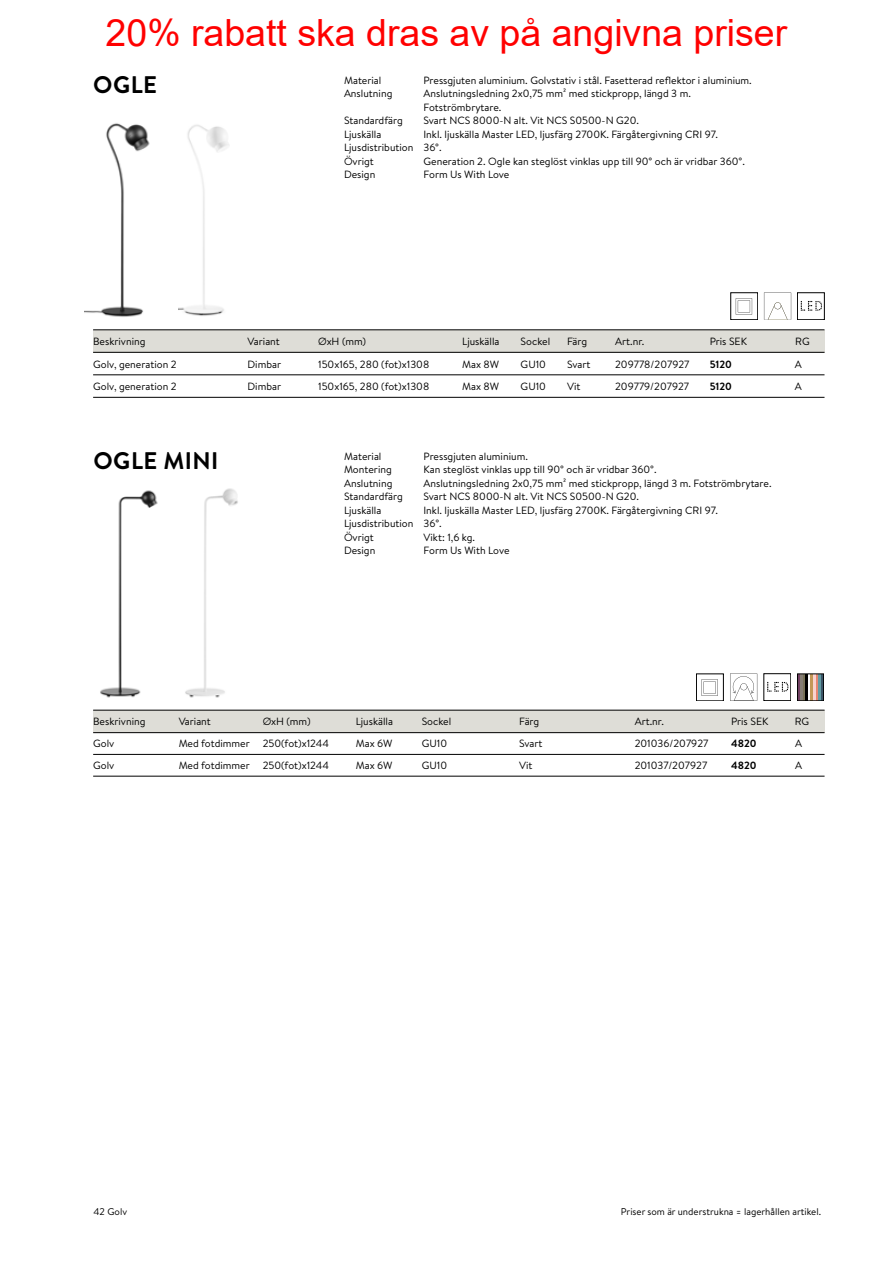
<style>
.page{position:relative;width:893px;height:1263px;background:#fff}
.page>*{position:absolute;margin:0;border:0;box-sizing:border-box;transform-origin:0 0}
.t1{font:37.5px "Arial";color:#f00}
.t2{font:700 24px "Brandon Text";letter-spacing:.02em;color:#000}
.t3{font:10.5px/13.5px "Brandon Text";color:#000}
.t4{font:700 10.5px "Brandon Text";color:#000}
.t5{font:9.75px "Brandon Text";color:#000}
</style>
<div class="page">
<img style="left:84px;top:123px;width:95px;height:194px">
<div style="left:93px;top:330px;width:732px;height:22px;background:#deddd7"></div>
<svg style="left:764px;top:293px;width:27px;height:27px"></svg>
<hr style="left:93px;top:330px;width:731px;height:1px;background:#000">
<hr style="left:93px;top:352px;width:731px;height:1px;background:#000">
<hr style="left:93px;top:375px;width:731px;height:1px;background:#000">
<hr style="left:93px;top:397px;width:731px;height:1px;background:#000">
<svg style="left:736px;top:298px;width:16px;height:17px"></svg>
<div style="left:731px;top:293px;width:27px;height:27px;border:1px solid #000"></div>
<div style="left:797px;top:293px;width:27px;height:27px;border:1px solid #000"></div>
<svg style="left:801px;top:301px;width:21px;height:10px"></svg>
<svg style="left:701px;top:679px;width:17px;height:17px"></svg>
<svg style="left:730px;top:673px;width:27px;height:28px"></svg>
<div style="left:764px;top:673px;width:27px;height:28px;border:1px solid #000"></div>
<svg style="left:767px;top:682px;width:21px;height:10px"></svg>
<div style="left:93px;top:710px;width:732px;height:23px;background:#deddd7"></div>
<hr style="left:93px;top:710px;width:732px;height:1px;background:#000">
<hr style="left:93px;top:732px;width:732px;height:1px;background:#000">
<hr style="left:93px;top:754px;width:732px;height:1px;background:#000">
<hr style="left:93px;top:776px;width:732px;height:1px;background:#000">
<hr style="left:797px;top:674px;width:3px;height:27px;background:#744364">
<hr style="left:800px;top:674px;width:3px;height:27px;background:#857d74">
<hr style="left:803px;top:674px;width:2px;height:27px;background:#787257">
<hr style="left:805px;top:674px;width:3px;height:27px;background:#000">
<hr style="left:810px;top:674px;width:3px;height:27px;background:#c39757">
<hr style="left:813px;top:674px;width:3px;height:27px;background:#fad2cf">
<hr style="left:816px;top:674px;width:2px;height:27px;background:#e68672">
<hr style="left:818px;top:674px;width:3px;height:27px;background:#629ca4">
<hr style="left:821px;top:674px;width:3px;height:27px;background:#3c5668">
<div style="left:797px;top:674px;width:27px;height:27px;border:1px solid #000"></div>
<img style="left:179px;top:125px;width:50px;height:191px">
<img style="left:100px;top:490px;width:58px;height:208px">
<img style="left:185px;top:488px;width:53px;height:210px">
<h1 class="t1" style="left:106px;top:7px;width:683px">20% rabatt ska dras av på angivna priser</h1>
<h2 class="t2" style="left:93px;top:68px;width:65px">OGLE</h2>
<p class="t3" style="left:344px;top:73px;width:39px">Material</p>
<p class="t3" style="left:423px;top:73px;width:330px">Pressgjuten aluminium. Golvstativ i stål. Fasetterad reflektor i aluminium.</p>
<p class="t3" style="left:344px;top:87px;width:50px">Anslutning</p>
<p class="t3" style="left:423px;top:87px;width:269px">Anslutningsledning 2x0,75 mm² med stickpropp, längd 3 m.<br>Fotströmbrytare.</p>
<p class="t3" style="left:344px;top:114px;width:60px">Standardfärg</p>
<p class="t3" style="left:423px;top:114px;width:217px">Svart NCS 8000-N alt. Vit NCS S0500-N G20.</p>
<p class="t3" style="left:344px;top:127px;width:39px">Ljuskälla</p>
<p class="t3" style="left:344px;top:127px;width:375px;text-indent:79px">Inkl. ljuskälla Master LED, ljusfärg 2700K. Färgåtergivning CRI 97.<br>Ljusdistribution 36°.<br>Övrigt</p>
<p class="t3" style="left:423px;top:154px;width:323px">Generation 2. Ogle kan steglöst vinklas upp till 90° och är vridbar 360°.</p>
<p class="t3" style="left:344px;top:168px;width:33px">Design</p>
<p class="t3" style="left:423px;top:168px;width:87px">Form Us With Love</p>
<p class="t3" style="left:93px;top:334px;width:54px">Beskrivning</p>
<p class="t3" style="left:248px;top:334px;width:34px">Variant</p>
<p class="t3" style="left:318px;top:334px;width:50px">ØxH (mm)</p>
<p class="t3" style="left:462px;top:334px;width:39px">Ljuskälla</p>
<p class="t3" style="left:521px;top:334px;width:31px">Sockel</p>
<p class="t3" style="left:567px;top:334px;width:22px">Färg</p>
<p class="t3" style="left:615px;top:334px;width:31px">Art.nr.</p>
<p class="t3" style="left:710px;top:334px;width:39px">Pris SEK</p>
<p class="t3" style="left:795px;top:334px;width:16px">RG</p>
<p class="t3" style="left:93px;top:357px;width:85px">Golv, generation 2</p>
<p class="t3" style="left:248px;top:357px;width:35px">Dimbar</p>
<p class="t3" style="left:318px;top:357px;width:113px">150x165, 280 (fot)x1308</p>
<p class="t3" style="left:462px;top:357px;width:39px">Max 8W</p>
<p class="t3" style="left:521px;top:357px;width:27px">GU10</p>
<p class="t3" style="left:567px;top:357px;width:25px">Svart</p>
<p class="t3" style="left:615px;top:357px;width:76px">209778/207927</p>
<p class="t4" style="left:710px;top:357px;width:24px">5120</p>
<p class="t3" style="left:795px;top:357px;width:8px">A</p>
<p class="t3" style="left:93px;top:379px;width:85px">Golv, generation 2</p>
<p class="t3" style="left:248px;top:379px;width:35px">Dimbar</p>
<p class="t3" style="left:318px;top:379px;width:113px">150x165, 280 (fot)x1308</p>
<p class="t3" style="left:462px;top:379px;width:39px">Max 8W</p>
<p class="t3" style="left:521px;top:379px;width:27px">GU10</p>
<p class="t3" style="left:567px;top:379px;width:15px">Vit</p>
<p class="t3" style="left:615px;top:379px;width:76px">209779/207927</p>
<p class="t4" style="left:710px;top:379px;width:24px">5120</p>
<p class="t3" style="left:795px;top:379px;width:8px">A</p>
<h2 class="t2" style="left:93px;top:444px;width:127px">OGLE MINI</h2>
<p class="t3" style="left:344px;top:449px;width:39px">Material</p>
<p class="t3" style="left:424px;top:449px;width:106px">Pressgjuten aluminium.</p>
<p class="t3" style="left:344px;top:462px;width:49px">Montering</p>
<p class="t3" style="left:424px;top:462px;width:235px">Kan steglöst vinklas upp till 90° och är vridbar 360°.</p>
<p class="t3" style="left:344px;top:476px;width:50px">Anslutning</p>
<p class="t3" style="left:424px;top:476px;width:349px">Anslutningsledning 2x0,75 mm² med stickpropp, längd 3 m. Fotströmbrytare.</p>
<p class="t3" style="left:344px;top:489px;width:60px">Standardfärg</p>
<p class="t3" style="left:424px;top:489px;width:217px">Svart NCS 8000-N alt. Vit NCS S0500-N G20.</p>
<p class="t3" style="left:344px;top:503px;width:39px">Ljuskälla</p>
<p class="t3" style="left:344px;top:503px;width:375px;text-indent:79px">Inkl. ljuskälla Master LED, ljusfärg 2700K. Färgåtergivning CRI 97.<br>Ljusdistribution 36°.<br>Övrigt</p>
<p class="t3" style="left:424px;top:530px;width:53px">Vikt: 1,6 kg.</p>
<p class="t3" style="left:344px;top:543px;width:33px">Design</p>
<p class="t3" style="left:424px;top:543px;width:87px">Form Us With Love</p>
<p class="t3" style="left:93px;top:715px;width:54px">Beskrivning</p>
<p class="t3" style="left:179px;top:715px;width:34px">Variant</p>
<p class="t3" style="left:263px;top:715px;width:50px">ØxH (mm)</p>
<p class="t3" style="left:356px;top:715px;width:39px">Ljuskälla</p>
<p class="t3" style="left:422px;top:715px;width:31px">Sockel</p>
<p class="t3" style="left:519px;top:715px;width:22px">Färg</p>
<p class="t3" style="left:635px;top:715px;width:31px">Art.nr.</p>
<p class="t3" style="left:731px;top:715px;width:39px">Pris SEK</p>
<p class="t3" style="left:795px;top:715px;width:16px">RG</p>
<p class="t3" style="left:93px;top:736px;width:23px">Golv</p>
<p class="t3" style="left:179px;top:736px;width:152px">Med fotdimmer 250(fot)x1244</p>
<p class="t3" style="left:356px;top:736px;width:38px">Max 6W</p>
<p class="t3" style="left:422px;top:736px;width:27px">GU10</p>
<p class="t3" style="left:519px;top:736px;width:25px">Svart</p>
<p class="t3" style="left:635px;top:736px;width:75px">201036/207927</p>
<p class="t4" style="left:731px;top:736px;width:27px">4820</p>
<p class="t3" style="left:795px;top:736px;width:8px">A</p>
<p class="t3" style="left:93px;top:758px;width:23px">Golv</p>
<p class="t3" style="left:179px;top:758px;width:152px">Med fotdimmer 250(fot)x1244</p>
<p class="t3" style="left:356px;top:758px;width:38px">Max 6W</p>
<p class="t3" style="left:422px;top:758px;width:27px">GU10</p>
<p class="t3" style="left:519px;top:758px;width:15px">Vit</p>
<p class="t3" style="left:635px;top:758px;width:74px">201037/207927</p>
<p class="t4" style="left:731px;top:758px;width:27px">4820</p>
<p class="t3" style="left:795px;top:758px;width:8px">A</p>
<p class="t5" style="left:94px;top:1204px;width:35px">42 Golv</p>
<p class="t5" style="left:621px;top:1204px;width:202px">Priser som är understrukna = lagerhållen artikel.</p>
</div>
